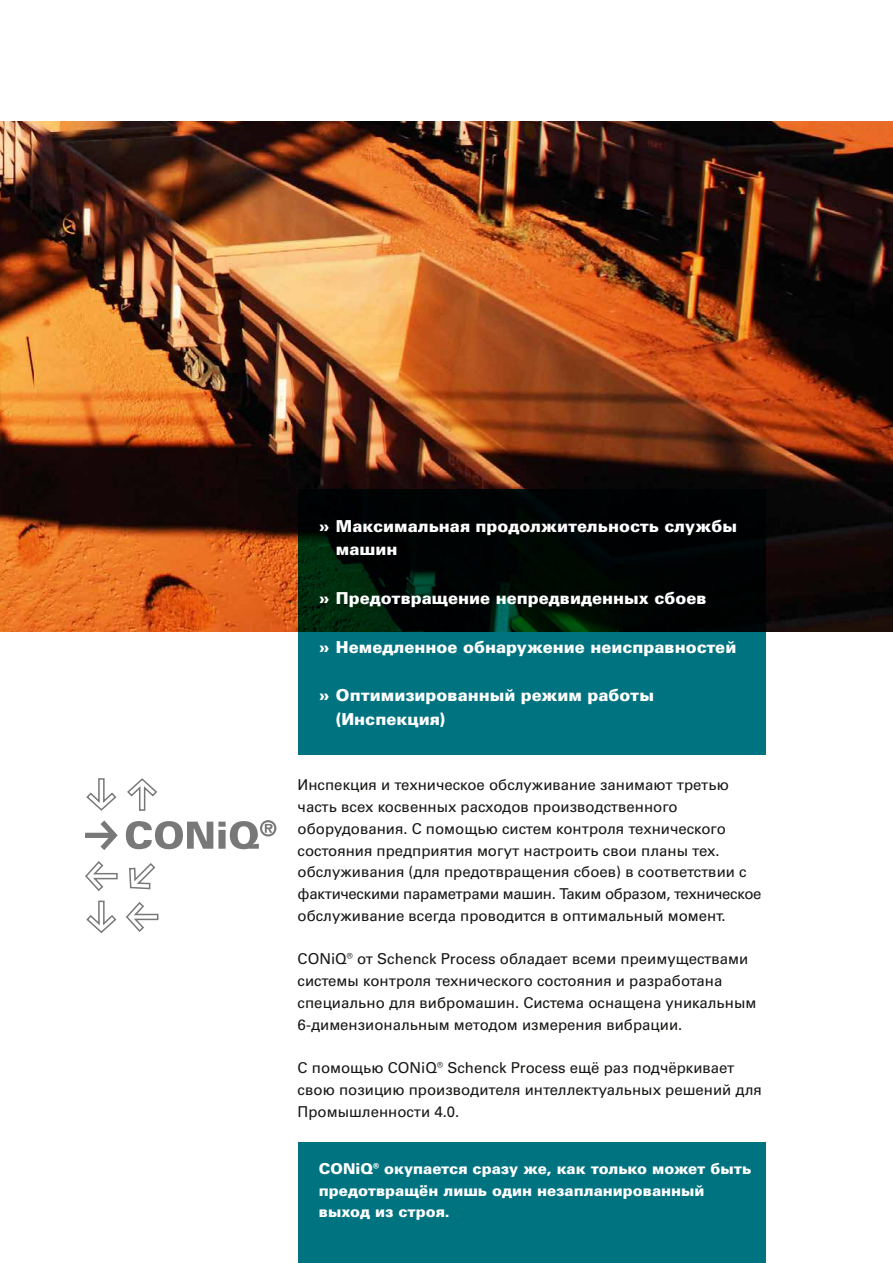
<style>
.page{position:relative;width:893px;height:1263px;background:#fff}
.page>*{position:absolute;margin:0;border:0;box-sizing:border-box;transform-origin:0 0}
.t1{font:900 16.5px/23.2px "Univers Cyr";color:#fff}
.t2{font:15px/21.8px "Univers Cyr";color:#181716}
.t3{font:900 15px/21.8px "Univers Cyr";color:#fff}
</style>
<div class="page">
<img style="left:0;top:121px;width:893px;height:510px">
<svg style="left:85px;top:861px;width:33px;height:30px"></svg>
<svg style="left:126px;top:902px;width:33px;height:30px"></svg>
<svg style="left:86px;top:778px;width:31px;height:33px"></svg>
<svg style="left:86px;top:900px;width:31px;height:33px"></svg>
<svg style="left:127px;top:778px;width:30px;height:33px"></svg>
<svg style="left:129px;top:863px;width:27px;height:27px"></svg>
<svg style="left:85px;top:820px;width:33px;height:30px"></svg>
<svg style="left:126px;top:820px;width:150px;height:29px"></svg>
<svg style="left:298px;top:489px;width:467px;height:265px;background:#003a3e"></svg>
<div style="left:298px;top:1142px;width:467px;height:121px;background:#007381"></div>
<p class="t1" style="left:336px;top:514px;width:403px;text-indent:-17px">» Максимальная продолжительность службы машин</p>
<p class="t1" style="left:319px;top:586px;width:389px">» Предотвращение непредвиденных сбоев</p>
<p class="t1" style="left:319px;top:635px;width:419px">» Немедленное обнаружение неисправностей</p>
<p class="t1" style="left:336px;top:684px;width:320px;text-indent:-17px">» Оптимизированный режим работы (Инспекция)</p>
<p class="t2" style="left:298px;top:774px;width:465px">Инспекция и техническое обслуживание занимают третью часть всех косвенных расходов производственного оборудования. С помощью систем контроля технического состояния предприятия могут настроить свои планы тех. обслуживания (для предотвращения сбоев) в соответствии с фактическими параметрами машин. Таким образом, техническое обслуживание всегда проводится в оптимальный момент.</p>
<p class="t2" style="left:298px;top:948px;width:460px">CONiQ® от Schenck Process обладает всеми преимуществами системы контроля технического состояния и разработана специально для вибромашин. Система оснащена уникальным 6-димензиональным методом измерения вибрации.</p>
<p class="t2" style="left:298px;top:1057px;width:466px">С помощью CONiQ® Schenck Process ещё раз подчёркивает свою позицию производителя интеллектуальных решений для<br>Промышленности 4.0.</p>
<p class="t3" style="left:319px;top:1157px;width:434px">CONiQ® окупается сразу же, как только может быть предотвращён лишь один незапланированный выход из строя.</p>
</div>
